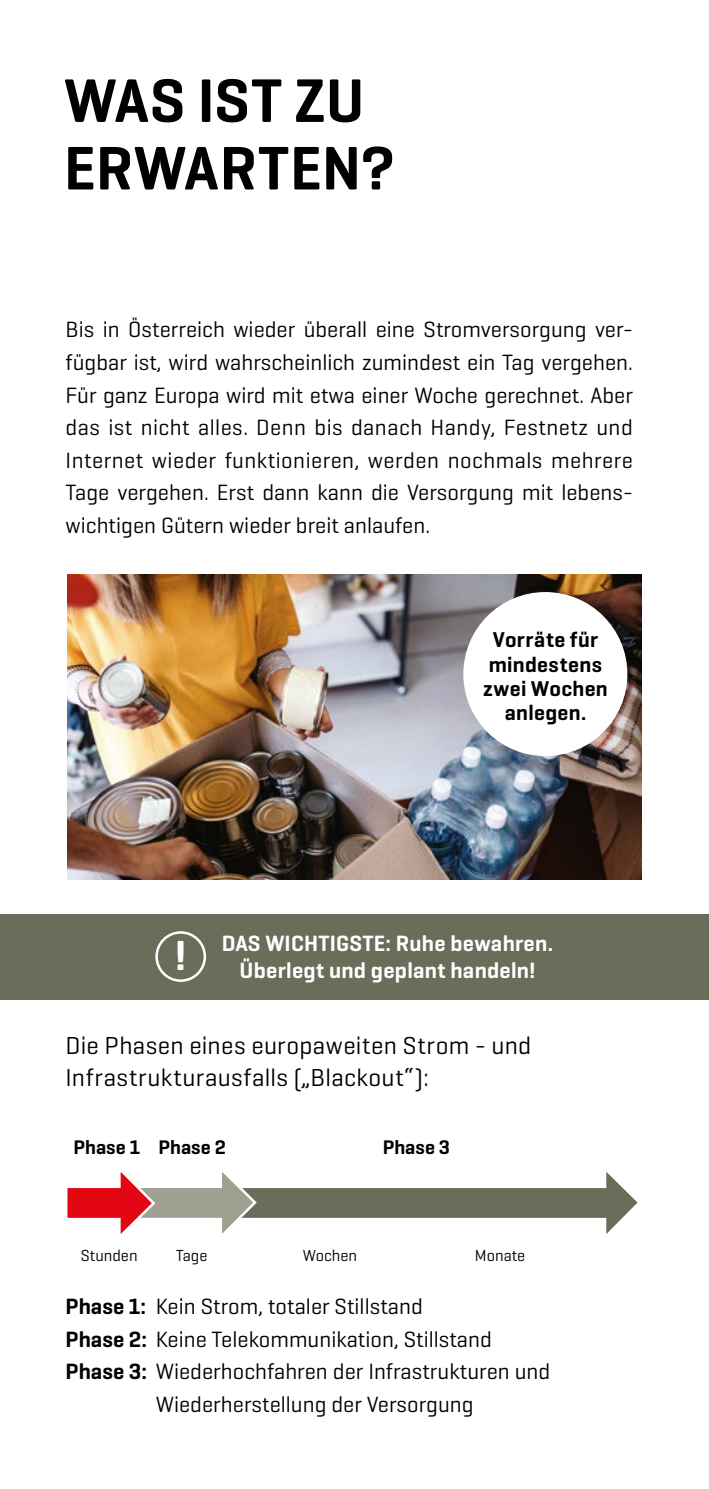
<style>
.page{position:relative;width:709px;height:1489px;background:#fff}
.page>*{position:absolute;margin:0;border:0;box-sizing:border-box;transform-origin:0 0}
.t1{font:600 62.5px/67.5px "Geogrotesque";letter-spacing:.005em;color:#000}
.t2{font:600 42.75px "Geogrotesque";color:#fff}
.t3{font:25px/32.5px "Geogrotesque";letter-spacing:.015em;color:#000}
.t4{font:22.5px/32.5px "Geogrotesque";color:#000;text-align:justify}
.t5{font:600 22.5px/27.5px "Geogrotesque";letter-spacing:.01em;color:#fff;text-align:center}
.t6{font:600 21.75px/24.2px "Geogrotesque";letter-spacing:.015em;color:#000;text-align:center}
.t7{font:600 20px "Geogrotesque";color:#000}
.t8{font:16.25px "Geogrotesque";color:#000}
.s1{font-weight:600}
</style>
<div class="page">
<img style="left:67px;top:574px;width:574px;height:305px">
<div style="left:0;top:914px;width:709px;height:85px;background:#686e59"></div>
<svg style="left:67px;top:1172px;width:570px;height:62px"></svg>
<div style="left:155px;top:931px;width:51px;height:50px;border:2px solid #fff;border-radius:50%"></div>
<div style="left:463px;top:592px;width:164px;height:164px;background:#fff;border-radius:50%"></div>
<h1 class="t1" style="left:64px;top:66px;width:332px">WAS IST ZU<br>ERWARTEN?</h1>
<p class="t4" style="left:66px;top:313px;width:569px">Bis in Österreich wieder überall eine Stromversorgung ver&shy;fügbar ist, wird wahrscheinlich zumindest ein Tag vergehen.<br>Für ganz Europa wird mit etwa einer Woche gerechnet. Aber das ist nicht alles. Denn bis danach Handy, Festnetz und Internet wieder funktionieren, werden nochmals mehrere Tage vergehen. Erst dann kann die Versorgung mit lebens&shy;wichtigen Gütern wieder breit anlaufen.</p>
<p class="t6" style="left:483px;top:627px;width:126px">Vorräte für mindestens zwei Wochen anlegen.</p>
<h2 class="t2" style="left:175px;top:928px;width:13px">!</h2>
<p class="t5" style="left:222px;top:928px;width:333px">DAS WICHTIGSTE: Ruhe bewahren.<br>Überlegt und geplant handeln!</p>
<p class="t3" style="left:66px;top:1028px;width:467px">Die Phasen eines europaweiten Strom - und<br>Infrastrukturausfalls („Blackout“):</p>
<p class="t7" style="left:74px;top:1134px;width:154px">Phase 1 Phase 2</p>
<p class="t7" style="left:383px;top:1134px;width:69px">Phase 3</p>
<p class="t8" style="left:81px;top:1244px;width:58px">Stunden</p>
<p class="t8" style="left:176px;top:1244px;width:33px">Tage</p>
<p class="t8" style="left:303px;top:1244px;width:56px">Wochen</p>
<p class="t8" style="left:475px;top:1244px;width:52px">Monate</p>
<p class="t4" style="left:66px;top:1289px;width:359px"><span class="s1">Phase 1:</span> Kein Strom, totaler Stillstand</p>
<p class="t4" style="left:66px;top:1322px;width:428px"><span class="s1">Phase 2:</span> Keine Telekommunikation, Stillstand</p>
<p class="t4" style="left:66px;top:1354px;width:486px"><span class="s1">Phase 3:</span> Wiederhochfahren der Infrastrukturen und</p>
<p class="t4" style="left:156px;top:1387px;width:319px">Wiederherstellung der Versorgung</p>
</div>
